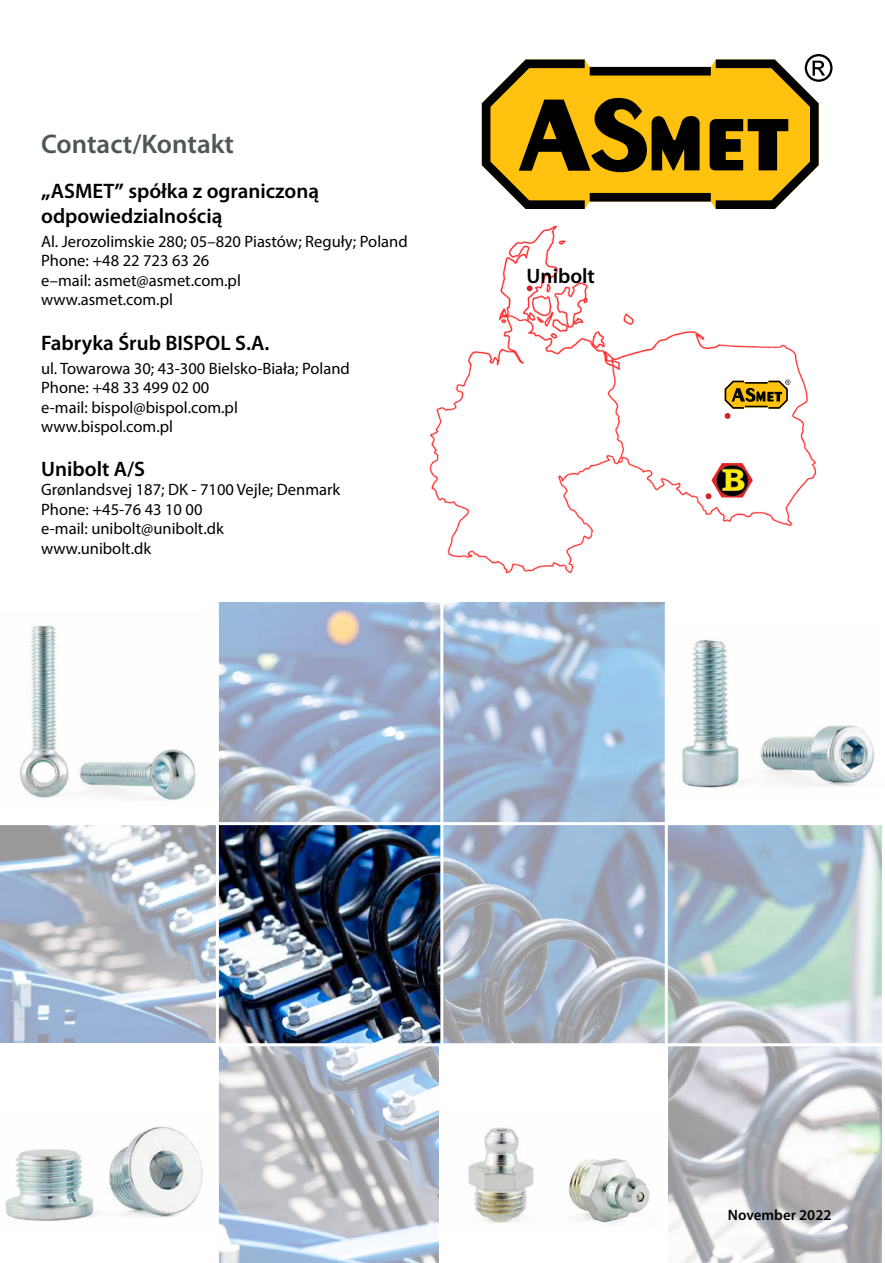
<style>
.page{position:relative;width:885px;height:1263px;background:#fff}
.page>*{position:absolute;margin:0;border:0;box-sizing:border-box;transform-origin:0 0}
.t1{font:600 27px "Myriad Pro";color:#4e5756}
.t2{font:600 21px/25.2px "Myriad Pro";color:#000}
.t3{font:16.5px/19.5px "Myriad Pro";color:#000}
.t4{font:600 15px "Myriad Pro";color:#000}
.s1{font-weight:700}
</style>
<div class="page">
<img style="left:219px;top:825px;width:221px;height:218px">
<svg style="left:219px;top:602px;width:221px;height:220px;background:#a2b3ce"></svg>
<svg style="left:443px;top:602px;width:221px;height:220px;background:#9fb7d3"></svg>
<svg style="left:443px;top:825px;width:221px;height:218px;background:#a4b1c1"></svg>
<svg style="left:667px;top:825px;width:214px;height:218px;background:#b3c6d0"></svg>
<svg style="left:0;top:825px;width:216px;height:218px;background:#b6c0cd"></svg>
<svg style="left:219px;top:1046px;width:220px;height:217px;background:#bfc5ce"></svg>
<img style="left:20px;top:625px;width:176px;height:176px">
<img style="left:682px;top:639px;width:193px;height:149px">
<svg style="left:668px;top:1046px;width:214px;height:217px"></svg>
<img style="left:5px;top:1126px;width:198px;height:95px">
<img style="left:468px;top:1127px;width:182px;height:98px">
<img style="left:429px;top:225px;width:388px;height:349px">
<svg style="left:482px;top:59px;width:336px;height:150px;background:#ae8b23"></svg>
<svg style="left:804px;top:54px;width:28px;height:28px"></svg>
<svg style="left:724px;top:380px;width:66px;height:39px"></svg>
<svg style="left:705px;top:493px;width:6px;height:6px"></svg>
<img style="left:711px;top:463px;width:41px;height:34px">
<svg style="left:526px;top:285px;width:6px;height:6px"></svg>
<h1 class="t1" style="left:41px;top:127px;width:194px">Contact/Kontakt</h1>
<p class="t2" style="left:41px;top:178px;width:279px"><span class="s1">„</span>ASMET<span class="s1">”</span> spółka z ograniczoną odpowiedzialnością</p>
<p class="t3" style="left:41px;top:231px;width:368px">Al. Jerozolimskie 280; 05–820 Piastów; Reguły; Poland<br>Phone: +48 22 723 63 26<br>e–mail: asmet@asmet.com.pl<br>www.asmet.com.pl</p>
<p class="t2" style="left:41px;top:330px;width:230px">Fabryka Śrub BISPOL S.A.</p>
<p class="t3" style="left:41px;top:358px;width:310px">ul. Towarowa 30; 43-300 Bielsko-Biała; Poland<br>Phone: +48 33 499 02 00<br>e-mail: bispol@bispol.com.pl www.bispol.com.pl</p>
<p class="t2" style="left:41px;top:455px;width:105px">Unibolt A/S</p>
<p class="t3" style="left:41px;top:479px;width:300px">Grønlandsvej 187; DK - 7100 Vejle; Denmark<br>Phone: +45-76 43 10 00<br>e-mail: unibolt@unibolt.dk<br>www.unibolt.dk</p>
<p class="t2" style="left:526px;top:263px;width:70px">Unibolt</p>
<p class="t4" style="left:727px;top:1206px;width:105px">November 2022</p>
</div>
